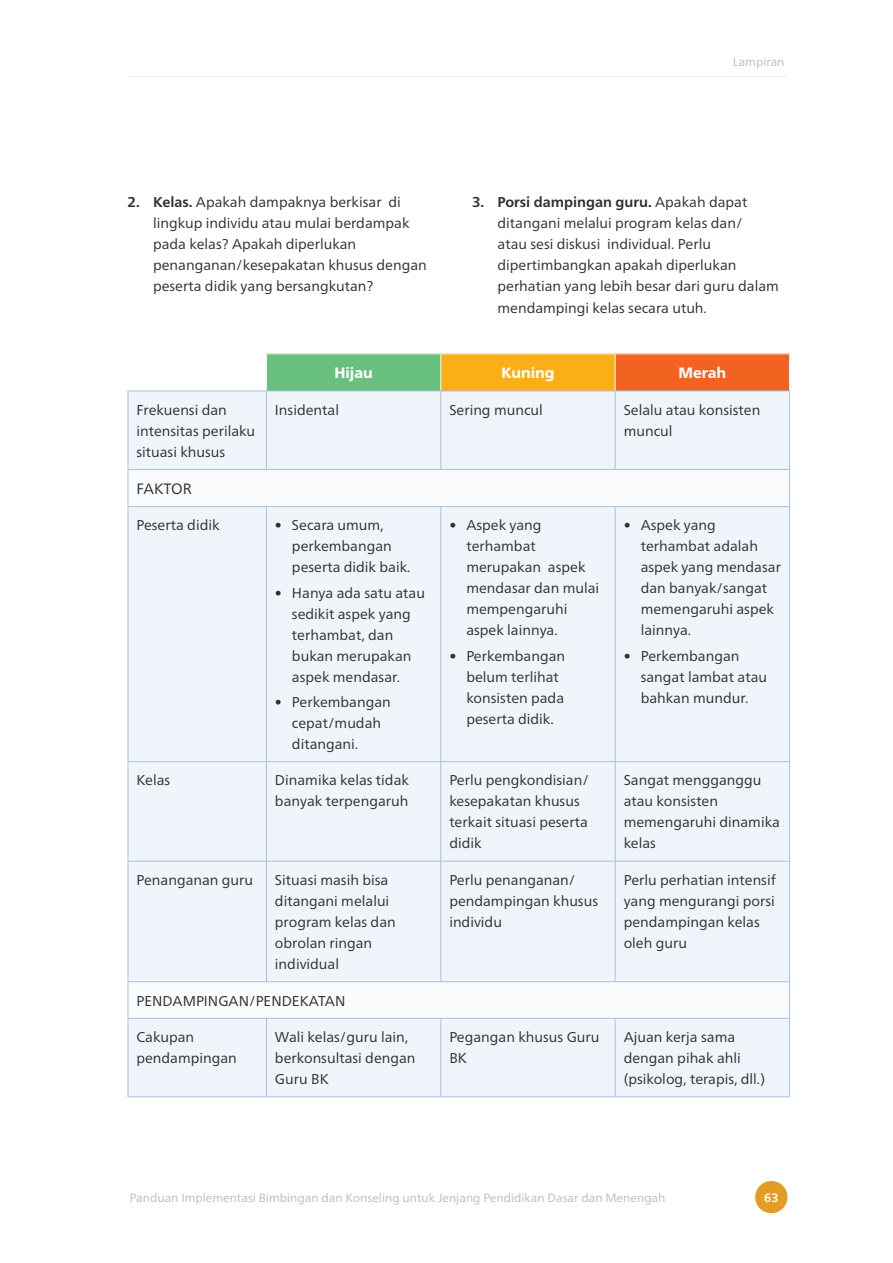
<style>
.page{position:relative;width:893px;height:1263px;background:#fff}
.page>*{position:absolute;margin:0;border:0;box-sizing:border-box;transform-origin:0 0}
.Header_Tabel__white{font:800 15px "Neue Frutiger World";color:#fff}
.P_1_Coloum{font:15px "Neue Frutiger World";letter-spacing:-.02em;color:#312f30}
.P_1_Coloum-2{font:14.25px/21px "Neue Frutiger World";color:#312f30}
.P_2_Column{font:14.25px "Neue Frutiger World";color:#312f30}
.t1{font:12px "Neue Frutiger World";color:#bcbdc0}
.t2{font:700 12px "Neue Frutiger World";color:#fff}
.s1{font-weight:700}
</style>
<div class="page">
<div style="left:755px;top:1181px;width:32px;height:32px;background:#e29e23;border-radius:50%"></div>
<hr style="left:128px;top:76px;width:659px;height:1px;background:#e3edf7">
<div style="left:266px;top:354px;width:175px;height:37px;background:#68c07f"></div>
<div style="left:441px;top:354px;width:174px;height:37px;background:#faaf18"></div>
<div style="left:615px;top:354px;width:174px;height:37px;background:#f26221"></div>
<div style="left:129px;top:392px;width:660px;height:704px;background:#eff5fb"></div>
<svg style="left:129px;top:470px;width:660px;height:548px;fill:#eff5fb"></svg>
<hr style="left:266px;top:354px;width:1px;height:37px;background:#fff">
<hr style="left:440px;top:354px;width:1px;height:37px;background:#fff">
<hr style="left:615px;top:354px;width:1px;height:37px;background:#fff">
<hr style="left:128px;top:391px;width:138px;height:1px;background:#abbfe1">
<hr style="left:128px;top:391px;width:1px;height:78px;background:#abbfe1">
<hr style="left:266px;top:391px;width:175px;height:1px;background:#abbfe1">
<hr style="left:266px;top:391px;width:1px;height:78px;background:#abbfe1">
<hr style="left:441px;top:391px;width:174px;height:1px;background:#abbfe1">
<hr style="left:440px;top:391px;width:1px;height:78px;background:#abbfe1">
<hr style="left:615px;top:391px;width:175px;height:1px;background:#abbfe1">
<hr style="left:615px;top:391px;width:1px;height:78px;background:#abbfe1">
<hr style="left:789px;top:391px;width:1px;height:78px;background:#abbfe1">
<hr style="left:128px;top:469px;width:138px;height:1px;background:#abbfe1">
<hr style="left:128px;top:470px;width:1px;height:36px;background:#abbfe1">
<hr style="left:266px;top:469px;width:175px;height:1px;background:#abbfe1">
<hr style="left:441px;top:469px;width:174px;height:1px;background:#abbfe1">
<hr style="left:615px;top:469px;width:175px;height:1px;background:#abbfe1">
<hr style="left:789px;top:470px;width:1px;height:36px;background:#abbfe1">
<hr style="left:128px;top:506px;width:138px;height:1px;background:#abbfe1">
<hr style="left:128px;top:507px;width:1px;height:254px;background:#abbfe1">
<hr style="left:266px;top:506px;width:175px;height:1px;background:#abbfe1">
<hr style="left:266px;top:507px;width:1px;height:254px;background:#abbfe1">
<hr style="left:441px;top:506px;width:174px;height:1px;background:#abbfe1">
<hr style="left:440px;top:507px;width:1px;height:254px;background:#abbfe1">
<hr style="left:615px;top:506px;width:175px;height:1px;background:#abbfe1">
<hr style="left:615px;top:507px;width:1px;height:254px;background:#abbfe1">
<hr style="left:789px;top:507px;width:1px;height:254px;background:#abbfe1">
<hr style="left:128px;top:761px;width:138px;height:1px;background:#abbfe1">
<hr style="left:128px;top:762px;width:1px;height:99px;background:#abbfe1">
<hr style="left:266px;top:761px;width:175px;height:1px;background:#abbfe1">
<hr style="left:266px;top:762px;width:1px;height:99px;background:#abbfe1">
<hr style="left:441px;top:761px;width:174px;height:1px;background:#abbfe1">
<hr style="left:440px;top:762px;width:1px;height:99px;background:#abbfe1">
<hr style="left:615px;top:761px;width:175px;height:1px;background:#abbfe1">
<hr style="left:615px;top:762px;width:1px;height:99px;background:#abbfe1">
<hr style="left:789px;top:762px;width:1px;height:99px;background:#abbfe1">
<hr style="left:128px;top:861px;width:138px;height:1px;background:#abbfe1">
<hr style="left:128px;top:861px;width:1px;height:120px;background:#abbfe1">
<hr style="left:266px;top:861px;width:175px;height:1px;background:#abbfe1">
<hr style="left:266px;top:861px;width:1px;height:120px;background:#abbfe1">
<hr style="left:441px;top:861px;width:174px;height:1px;background:#abbfe1">
<hr style="left:440px;top:861px;width:1px;height:120px;background:#abbfe1">
<hr style="left:615px;top:861px;width:175px;height:1px;background:#abbfe1">
<hr style="left:615px;top:861px;width:1px;height:120px;background:#abbfe1">
<hr style="left:789px;top:861px;width:1px;height:120px;background:#abbfe1">
<hr style="left:128px;top:981px;width:138px;height:1px;background:#abbfe1">
<hr style="left:128px;top:982px;width:1px;height:36px;background:#abbfe1">
<hr style="left:266px;top:981px;width:175px;height:1px;background:#abbfe1">
<hr style="left:441px;top:981px;width:174px;height:1px;background:#abbfe1">
<hr style="left:615px;top:981px;width:175px;height:1px;background:#abbfe1">
<hr style="left:789px;top:982px;width:1px;height:36px;background:#abbfe1">
<hr style="left:128px;top:1018px;width:138px;height:1px;background:#abbfe1">
<hr style="left:128px;top:1019px;width:1px;height:77px;background:#abbfe1">
<hr style="left:266px;top:1018px;width:175px;height:1px;background:#abbfe1">
<hr style="left:266px;top:1019px;width:1px;height:77px;background:#abbfe1">
<hr style="left:441px;top:1018px;width:174px;height:1px;background:#abbfe1">
<hr style="left:440px;top:1019px;width:1px;height:77px;background:#abbfe1">
<hr style="left:615px;top:1018px;width:175px;height:1px;background:#abbfe1">
<hr style="left:615px;top:1019px;width:1px;height:77px;background:#abbfe1">
<hr style="left:789px;top:1019px;width:1px;height:77px;background:#abbfe1">
<hr style="left:128px;top:1096px;width:138px;height:1px;background:#abbfe1">
<hr style="left:266px;top:1096px;width:175px;height:1px;background:#abbfe1">
<hr style="left:441px;top:1096px;width:174px;height:1px;background:#abbfe1">
<hr style="left:615px;top:1096px;width:175px;height:1px;background:#abbfe1">
<p class="t1" style="left:733px;top:53px;width:53px">Lampiran</p>
<p class="P_1_Coloum-2" style="left:153px;top:192px;width:275px;text-indent:-26px"><span class="s1">2. Kelas.</span> Apakah dampaknya berkisar di lingkup individu atau mulai berdampak pada kelas? Apakah diperlukan penanganan/kesepakatan khusus dengan peserta didik yang bersangkutan?</p>
<p class="P_1_Coloum-2" style="left:497px;top:192px;width:283px;text-indent:-26px"><span class="s1">3. Porsi dampingan guru.</span> Apakah dapat ditangani melalui program kelas dan/<br>atau sesi diskusi individual. Perlu dipertimbangkan apakah diperlukan perhatian yang lebih besar dari guru dalam mendampingi kelas secara utuh.</p>
<p class="Header_Tabel__white" style="left:334px;top:364px;width:40px">Hijau</p>
<p class="Header_Tabel__white" style="left:501px;top:364px;width:55px">Kuning</p>
<p class="Header_Tabel__white" style="left:678px;top:364px;width:49px">Merah</p>
<p class="P_1_Coloum-2" style="left:136px;top:399px;width:120px">Frekuensi dan intensitas perilaku situasi khusus</p>
<p class="P_1_Coloum-2" style="left:275px;top:399px;width:66px">Insidental</p>
<p class="P_1_Coloum-2" style="left:449px;top:399px;width:95px">Sering muncul</p>
<p class="P_1_Coloum-2" style="left:624px;top:399px;width:138px">Selalu atau konsisten muncul</p>
<p class="P_1_Coloum" style="left:136px;top:477px;width:57px">FAKTOR</p>
<p class="P_1_Coloum-2" style="left:136px;top:515px;width:85px">Peserta didik</p>
<p class="P_1_Coloum-2" style="left:292px;top:515px;width:120px;text-indent:-17px">• Secara umum, perkembangan peserta didik baik.</p>
<p class="P_1_Coloum-2" style="left:292px;top:582px;width:134px;text-indent:-17px">• Hanya ada satu atau sedikit aspek yang terhambat, dan bukan merupakan aspek mendasar.</p>
<p class="P_1_Coloum-2" style="left:292px;top:692px;width:100px;text-indent:-17px">• Perkembangan cepat/mudah ditangani.</p>
<p class="P_1_Coloum-2" style="left:466px;top:515px;width:134px;text-indent:-17px">• Aspek yang terhambat merupakan aspek mendasar dan mulai mempengaruhi aspek lainnya.</p>
<p class="P_1_Coloum-2" style="left:466px;top:645px;width:100px;text-indent:-17px">• Perkembangan belum terlihat konsisten pada peserta didik.</p>
<p class="P_1_Coloum-2" style="left:641px;top:515px;width:142px;text-indent:-17px">• Aspek yang terhambat adalah aspek yang mendasar dan banyak/sangat memengaruhi aspek lainnya.</p>
<p class="P_1_Coloum-2" style="left:641px;top:645px;width:128px;text-indent:-17px">• Perkembangan sangat lambat atau bahkan mundur.</p>
<p class="P_1_Coloum-2" style="left:136px;top:770px;width:35px">Kelas</p>
<p class="P_1_Coloum-2" style="left:275px;top:770px;width:136px">Dinamika kelas tidak banyak terpengaruh</p>
<p class="P_1_Coloum-2" style="left:449px;top:770px;width:141px">Perlu pengkondisian/ kesepakatan khusus terkait situasi peserta didik</p>
<p class="P_1_Coloum-2" style="left:624px;top:770px;width:158px">Sangat mengganggu atau konsisten memengaruhi dinamika kelas</p>
<p class="P_1_Coloum-2" style="left:136px;top:870px;width:118px">Penanganan guru</p>
<p class="P_1_Coloum-2" style="left:275px;top:870px;width:122px">Situasi masih bisa ditangani melalui program kelas dan obrolan ringan individual</p>
<p class="P_1_Coloum-2" style="left:449px;top:870px;width:150px">Perlu penanganan/ pendampingan khusus individu</p>
<p class="P_1_Coloum-2" style="left:624px;top:870px;width:154px">Perlu perhatian intensif yang mengurangi porsi pendampingan kelas oleh guru</p>
<p class="P_2_Column" style="left:136px;top:989px;width:210px">PENDAMPINGAN/PENDEKATAN</p>
<p class="P_1_Coloum-2" style="left:136px;top:1027px;width:102px">Cakupan pendampingan</p>
<p class="P_1_Coloum-2" style="left:275px;top:1027px;width:142px">Wali kelas/guru lain, berkonsultasi dengan<br>Guru BK</p>
<p class="P_1_Coloum-2" style="left:449px;top:1027px;width:152px">Pegangan khusus Guru<br>BK</p>
<p class="P_1_Coloum-2" style="left:624px;top:1027px;width:143px">Ajuan kerja sama dengan pihak ahli (psikolog, terapis, dll.)</p>
<p class="t1" style="left:130px;top:1188px;width:537px">Panduan Implementasi Bimbingan dan Konseling untuk Jenjang Pendidikan Dasar dan Menengah</p>
<p class="t2" style="left:764px;top:1187px;width:16px">63</p>
</div>
